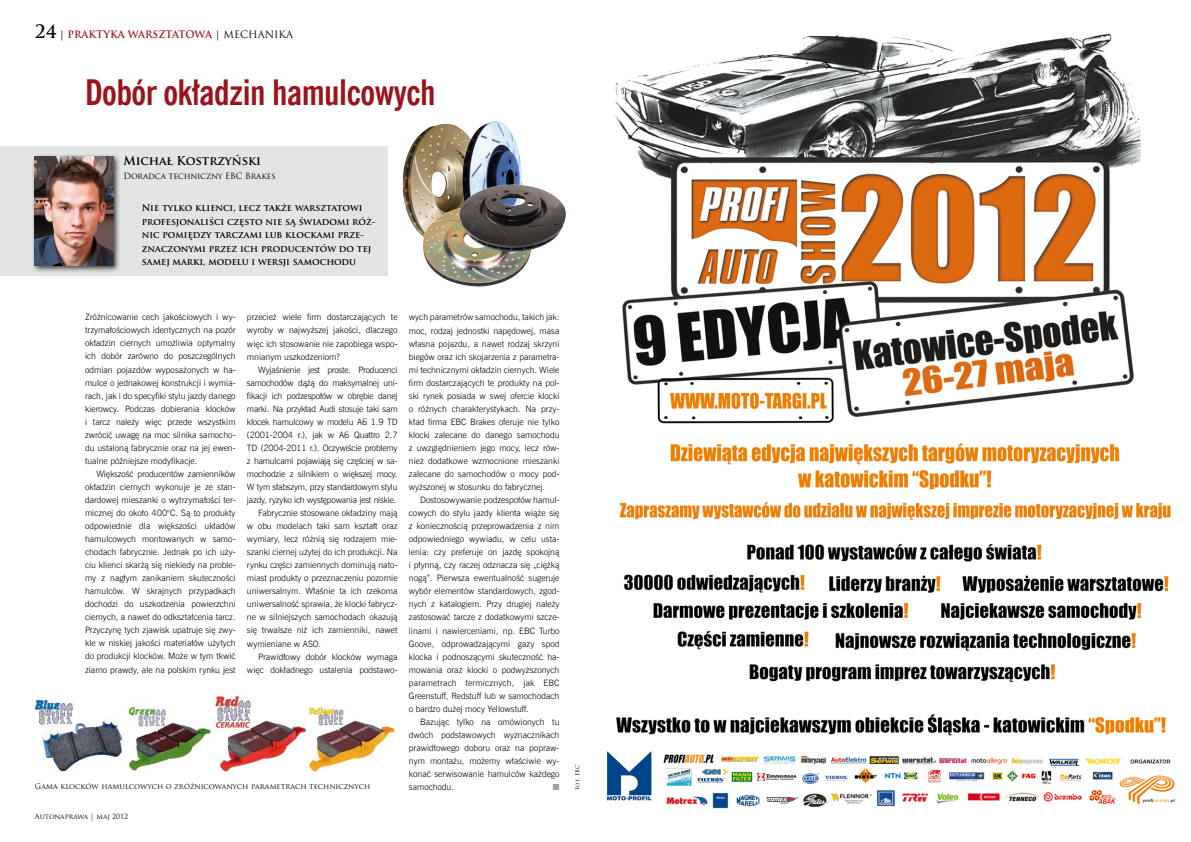
<style>
.page{position:relative;width:1191px;height:842px;background:#fff}
.page>*{position:absolute;margin:0;border:0;box-sizing:border-box;transform-origin:0 0}
.t1{font:700 35px "News Goth Cn EU";letter-spacing:-.015em;color:#9a141c}
.t2{font:700 12px "Trajan Pro";letter-spacing:-.01em;color:#000}
.t3{font:700 10px "Trajan Pro";color:#9a141c}
.t4{font:700 9.2px/13.5px "Trajan Pro";color:#000}
.t5{font:8.8px/13px "News Goth Lt EU";color:#000;text-align:justify}
.t6{font:8.8px "News Goth Lt EU";letter-spacing:-.02em;color:#000}
.t7{font:8.8px "Zapf Dingbats ITC";color:#9c9e9f}
.t8{font:8.4px "Trajan Pro";letter-spacing:-.015em;color:#000}
.t9{font:7.5px "Trajan Pro";color:#000}
.t10{font:7px "Trajan Pro";color:#000}
.t11{font:5.5px "Trajan Pro";color:#000}
.s1{font-size:18px;color:#000}
.s2{color:#000}
.s3{font-weight:400;color:#000}
</style>
<div class="page">
<img style="left:402px;top:124px;width:43px;height:98px">
<div style="left:0;top:147px;width:387px;height:129px;background:#e3e4e4"></div>
<div style="left:31px;top:153px;width:90px;height:120px;background:#000;opacity:.75"></div>
<img style="left:35px;top:157px;width:78px;height:109px">
<img style="left:128px;top:707px;width:83px;height:64px">
<img style="left:34px;top:699px;width:89px;height:73px">
<img style="left:215px;top:695px;width:179px;height:77px">
<img style="left:462px;top:121px;width:33px;height:64px">
<img style="left:423px;top:206px;width:53px;height:43px">
<img style="left:459px;top:185px;width:50px;height:61px">
<img style="left:607px;top:33px;width:568px;height:776px">
<p class="t3" style="left:35px;top:28px;width:260px"><span class="s1">24</span> <span class="s2">|</span> PRAKTYKA WARSZTATOWA <span class="s3">| MECHANIKA</span></p>
<h1 class="t1" style="left:85px;top:71px;width:352px">Dobór okładzin hamulcowych</h1>
<h2 class="t2" style="left:123px;top:153px;width:139px">Michał Kostrzyński</h2>
<p class="t8" style="left:123px;top:171px;width:154px">Doradca techniczny EBC Brakes</p>
<p class="t4" style="left:142px;top:201px;width:235px">Nie tylko klienci, lecz także warsztatowi profesjonaliści często nie są świadomi róż&shy;nic pomiędzy tarczami lub klockami prze&shy;znaczonymi przez ich producentów do tej samej marki, modelu i wersji samochodu</p>
<p class="t5" style="left:85px;top:311px;width:152px">Zróżnicowanie cech jakościowych i wy&shy;trzymałościowych identycznych na pozór okładzin ciernych umożliwia optymalny ich dobór zarówno do poszczególnych odmian pojazdów wyposażonych w ha&shy;mulce o jednakowej konstrukcji i wymia&shy;rach, jak i do specyfiki stylu jazdy danego kierowcy. Podczas dobierania klocków i tarcz należy więc przede wszystkim zwrócić uwagę na moc silnika samocho&shy;du ustaloną fabrycznie oraz na jej ewen&shy;tualne późniejsze modyfikacje.</p>
<p class="t5" style="left:85px;top:467px;width:152px;text-indent:11px">Większość producentów zamienników okładzin ciernych wykonuje je ze stan&shy;dardowej mieszanki o wytrzymałości ter&shy;micznej do około 400°C. Są to produkty odpowiednie dla większości układów hamulcowych montowanych w samo&shy;chodach fabrycznie. Jednak po ich uży&shy;ciu klienci skarżą się niekiedy na proble&shy;my z nagłym zanikaniem skuteczności hamulców. W skrajnych przypadkach dochodzi do uszkodzenia powierzchni ciernych, a nawet do odkształcenia tarcz.<br>Przyczynę tych zjawisk upatruje się zwy&shy;kle w niskiej jakości materiałów użytych do produkcji klocków. Może w tym tkwić ziarno prawdy, ale na polskim rynku jest</p>
<p class="t5" style="left:247px;top:311px;width:152px">przecież wiele firm dostarczających te wyroby w najwyższej jakości, dlaczego więc ich stosowanie nie zapobiega wspo&shy;mnianym uszkodzeniom?</p>
<p class="t6" style="left:258px;top:364px;width:141px">Wyjaśnienie jest proste. Producenci</p>
<p class="t6" style="left:247px;top:377px;width:152px">samochodów dążą do maksymalnej uni-</p>
<p class="t6" style="left:247px;top:390px;width:152px">fikacji ich podzespołów w obrębie danej</p>
<p class="t6" style="left:247px;top:403px;width:152px">marki. Na przykład Audi stosuje taki sam</p>
<p class="t6" style="left:247px;top:416px;width:152px">klocek hamulcowy w modelu A6 1.9 TD</p>
<p class="t6" style="left:247px;top:429px;width:152px">(2001-2004 r.), jak w A6 Quattro 2.7</p>
<p class="t6" style="left:247px;top:442px;width:152px">TD (2004-2011 r.). Oczywiście problemy</p>
<p class="t6" style="left:247px;top:455px;width:152px">z hamulcami pojawiają się częściej w sa-</p>
<p class="t6" style="left:247px;top:468px;width:152px">mochodzie z silnikiem o większej mocy.</p>
<p class="t6" style="left:247px;top:481px;width:152px">W tym słabszym, przy standardowym stylu</p>
<p class="t6" style="left:247px;top:494px;width:151px">jazdy, ryzyko ich występowania jest niskie.</p>
<p class="t5" style="left:258px;top:507px;width:141px">Fabrycznie stosowane okładziny mają</p>
<p class="t5" style="left:247px;top:520px;width:152px">w obu modelach taki sam kształt oraz</p>
<p class="t5" style="left:247px;top:533px;width:152px">wymiary, lecz różnią się rodzajem mie-</p>
<p class="t5" style="left:247px;top:546px;width:152px">szanki ciernej użytej do ich produkcji. Na</p>
<p class="t5" style="left:247px;top:559px;width:152px">rynku części zamiennych dominują nato-</p>
<p class="t5" style="left:247px;top:572px;width:152px">miast produkty o przeznaczeniu pozornie</p>
<p class="t5" style="left:247px;top:585px;width:152px">uniwersalnym. Właśnie ta ich rzekoma</p>
<p class="t5" style="left:247px;top:598px;width:152px">uniwersalność sprawia, że klocki fabrycz-</p>
<p class="t5" style="left:247px;top:611px;width:152px">ne w silniejszych samochodach okazują</p>
<p class="t5" style="left:247px;top:624px;width:152px">się trwalsze niż ich zamienniki, nawet</p>
<p class="t5" style="left:247px;top:637px;width:75px">wymieniane w ASO.</p>
<p class="t5" style="left:258px;top:650px;width:141px">Prawidłowy dobór klocków wymaga</p>
<p class="t5" style="left:247px;top:663px;width:152px">więc dokładnego ustalenia podstawo-</p>
<p class="t5" style="left:409px;top:311px;width:152px">wych parametrów samochodu, takich jak: moc, rodzaj jednostki napędowej, masa własna pojazdu, a nawet rodzaj skrzyni biegów oraz ich skojarzenia z parametra&shy;mi technicznymi okładzin ciernych. Wiele firm dostarczających te produkty na pol&shy;ski rynek posiada w swej ofercie klocki o różnych charakterystykach. Na przy&shy;kład firma EBC Brakes oferuje nie tylko klocki zalecane do danego samochodu z uwzględnieniem jego mocy, lecz rów&shy;nież dodatkowe wzmocnione mieszanki zalecane do samochodów o mocy pod&shy;wyższonej w stosunku do fabrycznej.</p>
<p class="t5" style="left:409px;top:494px;width:152px;text-indent:11px">Dostosowywanie podzespołów hamul&shy;cowych do stylu jazdy klienta wiąże się z koniecznością przeprowadzenia z nim odpowiedniego wywiadu, w celu usta&shy;lenia: czy preferuje on jazdę spokojną i płynną, czy raczej odznacza się „ciężką nogą”. Pierwsza ewentualność sugeruje wybór elementów standardowych, zgod&shy;nych z katalogiem. Przy drugiej należy zastosować tarcze z dodatkowymi szcze&shy;linami i nawierceniami, np. EBC Turbo Goove, odprowadzającymi gazy spod klocka i podnoszącymi skuteczność ha&shy;mowania oraz klocki o podwyższonych parametrach termicznych, jak EBC Greenstuff, Redstuff lub w samochodach o bardzo dużej mocy Yellowstuff.</p>
<p class="t5" style="left:409px;top:715px;width:152px;text-indent:11px">Bazując tylko na omówionych tu dwóch podstawowych wyznacznikach prawidłowego doboru oraz na popraw&shy;nym montażu, możemy właściwie wy&shy;konać serwisowanie hamulców każdego</p>
<p class="t9" style="left:35px;top:782px;width:337px">Gama klocków hamulcowych o zróżnicowanych parametrach technicznych</p>
<p class="t5" style="left:409px;top:780px;width:47px">samochodu.</p>
<p class="t7" style="left:553px;top:783px;width:8px">■</p>
<p class="t10" style="left:35px;top:812px;width:95px">Autonaprawa | maj 2012</p>
<p class="t11" style="left:574px;top:790px;width:27px;rotate:-90deg">Fot. EBC</p>
</div>
